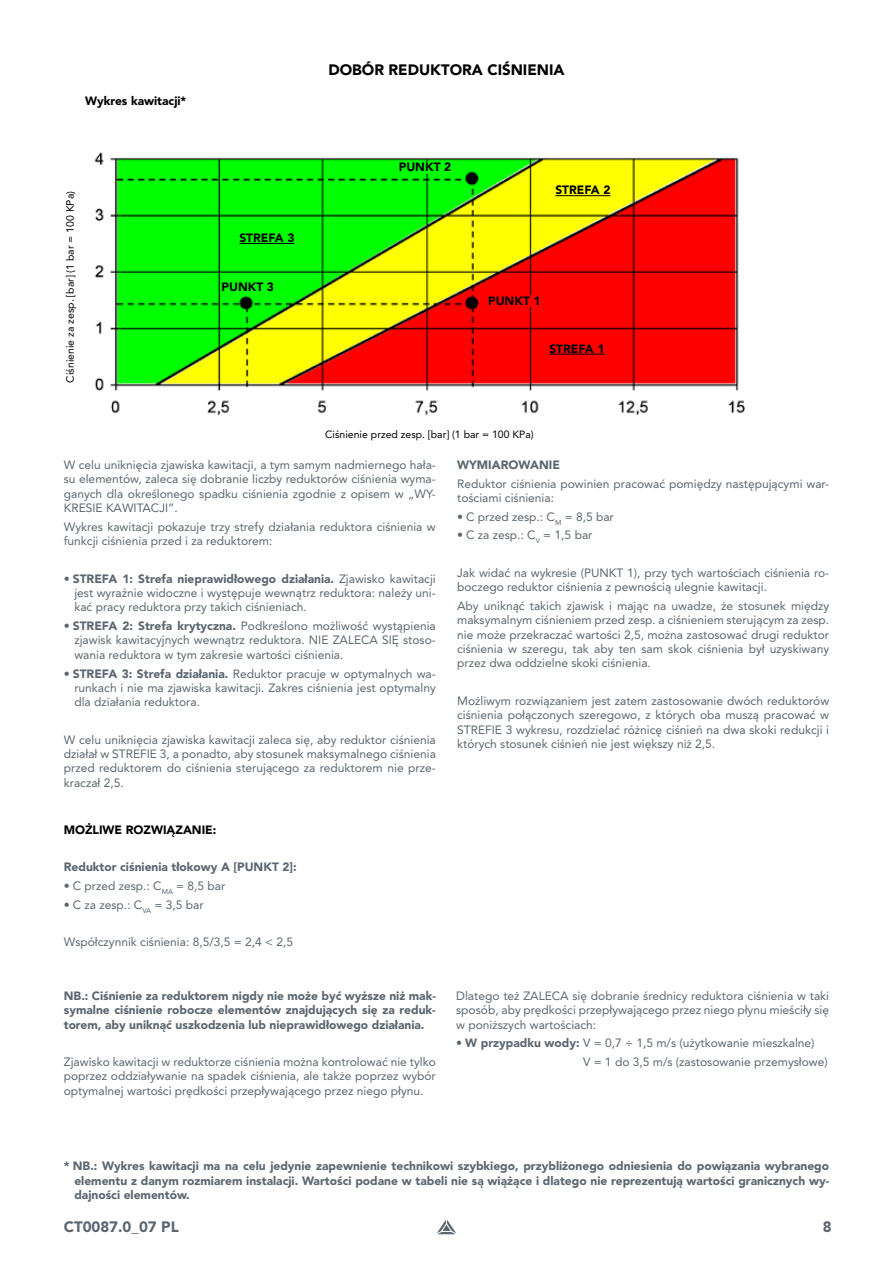
<style>
.page{position:relative;width:893px;height:1263px;background:#fff}
.page>*{position:absolute;margin:0;border:0;box-sizing:border-box;transform-origin:0 0}
.t1{font:900 15px "Avenir LT Pro";color:#000}
.t2{font:900 15px "Avenir LT Pro";color:#5b6670}
.t3{font:12px/14.4px "Avenir LT Pro";color:#5b6670;text-align:justify}
.t4{font:900 12px/14.4px "Avenir LT Pro";color:#5b6670;text-align:justify}
.t5{font:900 12px "Avenir LT Pro";color:#000}
.t6{font:10.5px "Avenir LT Pro";color:#000}
.s1{font-weight:900}
</style>
<div class="page">
<svg style="left:437px;top:1219px;width:19px;height:15px"></svg>
<img style="left:94px;top:152px;width:651px;height:264px">
<div style="left:399px;top:162px;width:61px;height:11px;background:#00ff01"></div>
<div style="left:239px;top:233px;width:61px;height:14px;background:#00ff01"></div>
<hr style="left:239px;top:243px;width:56px;height:1px;background:#000">
<div style="left:549px;top:344px;width:61px;height:14px;background:#fe0000"></div>
<hr style="left:549px;top:354px;width:55px;height:1px;background:#000">
<div style="left:555px;top:185px;width:61px;height:14px;background:#ffff01"></div>
<hr style="left:555px;top:195px;width:55px;height:1px;background:#000">
<div style="left:222px;top:282px;width:60px;height:11px;background:#00ff01"></div>
<div style="left:488px;top:296px;width:61px;height:11px;background:#fe0000"></div>
<p class="t5" style="left:85px;top:94px;width:103px">Wykres kawitacji*</p>
<p class="t6" style="left:64px;top:383px;width:193px;rotate:-90deg">Ciśnienie za zesp. [bar] (1 bar = 100 KPa)</p>
<p class="t5" style="left:239px;top:231px;width:57px">STREFA 3</p>
<p class="t5" style="left:222px;top:280px;width:54px">PUNKT 3</p>
<p class="t1" style="left:328px;top:61px;width:238px">DOBÓR REDUKTORA CIŚNIENIA</p>
<p class="t5" style="left:399px;top:160px;width:54px">PUNKT 2</p>
<p class="t5" style="left:555px;top:183px;width:57px">STREFA 2</p>
<p class="t5" style="left:488px;top:293px;width:54px">PUNKT 1</p>
<p class="t5" style="left:549px;top:341px;width:57px">STREFA 1</p>
<p class="t6" style="left:325px;top:428px;width:210px">Ciśnienie przed zesp. [bar] (1 bar = 100 KPa)</p>
<p class="t3" style="left:64px;top:458px;width:374px">W celu uniknięcia zjawiska kawitacji, a tym samym nadmiernego hała&shy;su elementów, zaleca się dobranie liczby reduktorów ciśnienia wyma&shy;ganych dla określonego spadku ciśnienia zgodnie z opisem w „WY-KRESIE KAWITACJI”.</p>
<p class="t3" style="left:64px;top:519px;width:374px">Wykres kawitacji pokazuje trzy strefy działania reduktora ciśnienia w funkcji ciśnienia przed i za reduktorem:</p>
<p class="t3" style="left:74px;top:571px;width:363px;text-indent:-11px"><span class="s1">• STREFA 1: Strefa nieprawidłowego działania.</span> Zjawisko kawitacji jest wyraźnie widoczne i występuje wewnątrz reduktora: należy uni&shy;kać pracy reduktora przy takich ciśnieniach.</p>
<p class="t3" style="left:74px;top:619px;width:363px;text-indent:-11px"><span class="s1">• STREFA 2: Strefa krytyczna.</span> Podkreślono możliwość wystąpienia zjawisk kawitacyjnych wewnątrz reduktora. NIE ZALECA SIĘ stoso&shy;wania reduktora w tym zakresie wartości ciśnienia.</p>
<p class="t3" style="left:74px;top:666px;width:363px;text-indent:-11px"><span class="s1">• STREFA 3: Strefa działania.</span> Reduktor pracuje w optymalnych wa&shy;runkach i nie ma zjawiska kawitacji. Zakres ciśnienia jest optymalny dla działania reduktora.</p>
<p class="t3" style="left:64px;top:732px;width:374px">W celu uniknięcia zjawiska kawitacji zaleca się, aby reduktor ciśnienia działał w STREFIE 3, a ponadto, aby stosunek maksymalnego ciśnienia przed reduktorem do ciśnienia sterującego za reduktorem nie prze&shy;kraczał 2,5.</p>
<p class="t4" style="left:457px;top:458px;width:104px">WYMIAROWANIE</p>
<p class="t3" style="left:457px;top:476px;width:374px">Reduktor ciśnienia powinien pracować pomiędzy następującymi war&shy;tościami ciśnienia:</p>
<p class="t3" style="left:457px;top:509px;width:158px">• C przed zesp.: C<sub>M</sub> = 8,5 bar</p>
<p class="t3" style="left:457px;top:528px;width:137px">• C za zesp.: C<sub>V</sub> = 1,5 bar</p>
<p class="t3" style="left:457px;top:565px;width:374px">Jak widać na wykresie (PUNKT 1), przy tych wartościach ciśnienia ro&shy;boczego reduktor ciśnienia z pewnością ulegnie kawitacji.</p>
<p class="t3" style="left:457px;top:598px;width:374px">Aby uniknąć takich zjawisk i mając na uwadze, że stosunek między maksymalnym ciśnieniem przed zesp. a ciśnieniem sterującym za zesp. nie może przekraczać wartości 2,5, można zastosować drugi reduktor ciśnienia w szeregu, tak aby ten sam skok ciśnienia był uzyskiwany przez dwa oddzielne skoki ciśnienia.</p>
<p class="t3" style="left:457px;top:693px;width:374px">Możliwym rozwiązaniem jest zatem zastosowanie dwóch reduktorów ciśnienia połączonych szeregowo, z których oba muszą pracować w STREFIE 3 wykresu, rozdzielać różnicę ciśnień na dwa skoki redukcji i których stosunek ciśnień nie jest większy niż 2,5.</p>
<p class="t5" style="left:64px;top:823px;width:154px">MOŻLIWE ROZWIĄZANIE:</p>
<p class="t4" style="left:64px;top:860px;width:234px">Reduktor ciśnienia tłokowy A [PUNKT 2]:</p>
<p class="t3" style="left:64px;top:878px;width:163px">• C przed zesp.: C<sub>MA</sub> = 8,5 bar</p>
<p class="t3" style="left:64px;top:897px;width:141px">• C za zesp.: C<sub>VA</sub> = 3,5 bar</p>
<p class="t3" style="left:64px;top:934px;width:231px">Współczynnik ciśnienia: 8,5/3,5 = 2,4 &lt; 2,5</p>
<p class="t4" style="left:64px;top:988px;width:374px">NB.: Ciśnienie za reduktorem nigdy nie może być wyższe niż mak&shy;symalne ciśnienie robocze elementów znajdujących się za reduk&shy;torem, aby uniknąć uszkodzenia lub nieprawidłowego działania.</p>
<p class="t3" style="left:64px;top:1054px;width:374px">Zjawisko kawitacji w reduktorze ciśnienia można kontrolować nie tylko poprzez oddziaływanie na spadek ciśnienia, ale także poprzez wybór optymalnej wartości prędkości przepływającego przez niego płynu.</p>
<p class="t3" style="left:456px;top:988px;width:374px">Dlatego też ZALECA się dobranie średnicy reduktora ciśnienia w taki sposób, aby prędkości przepływającego przez niego płynu mieściły się w poniższych wartościach:</p>
<p class="t3" style="left:583px;top:1034px;width:246px;line-height:18.6px;text-indent:-127px"><span class="s1">• W przypadku wody:</span> V = 0,7 ÷ 1,5 m/s (użytkowanie mieszkalne)<br>V = 1 do 3,5 m/s (zastosowanie przemysłowe)</p>
<p class="t4" style="left:74px;top:1159px;width:756px;text-indent:-11px">* NB.: Wykres kawitacji ma na celu jedynie zapewnienie technikowi szybkiego, przybliżonego odniesienia do powiązania wybranego elementu z danym rozmiarem instalacji. Wartości podane w tabeli nie są wiążące i dlatego nie reprezentują wartości granicznych wy&shy;dajności elementów.</p>
<p class="t2" style="left:64px;top:1218px;width:116px">CT0087.0_07 PL</p>
<p class="t2" style="left:823px;top:1218px;width:10px">8</p>
</div>
